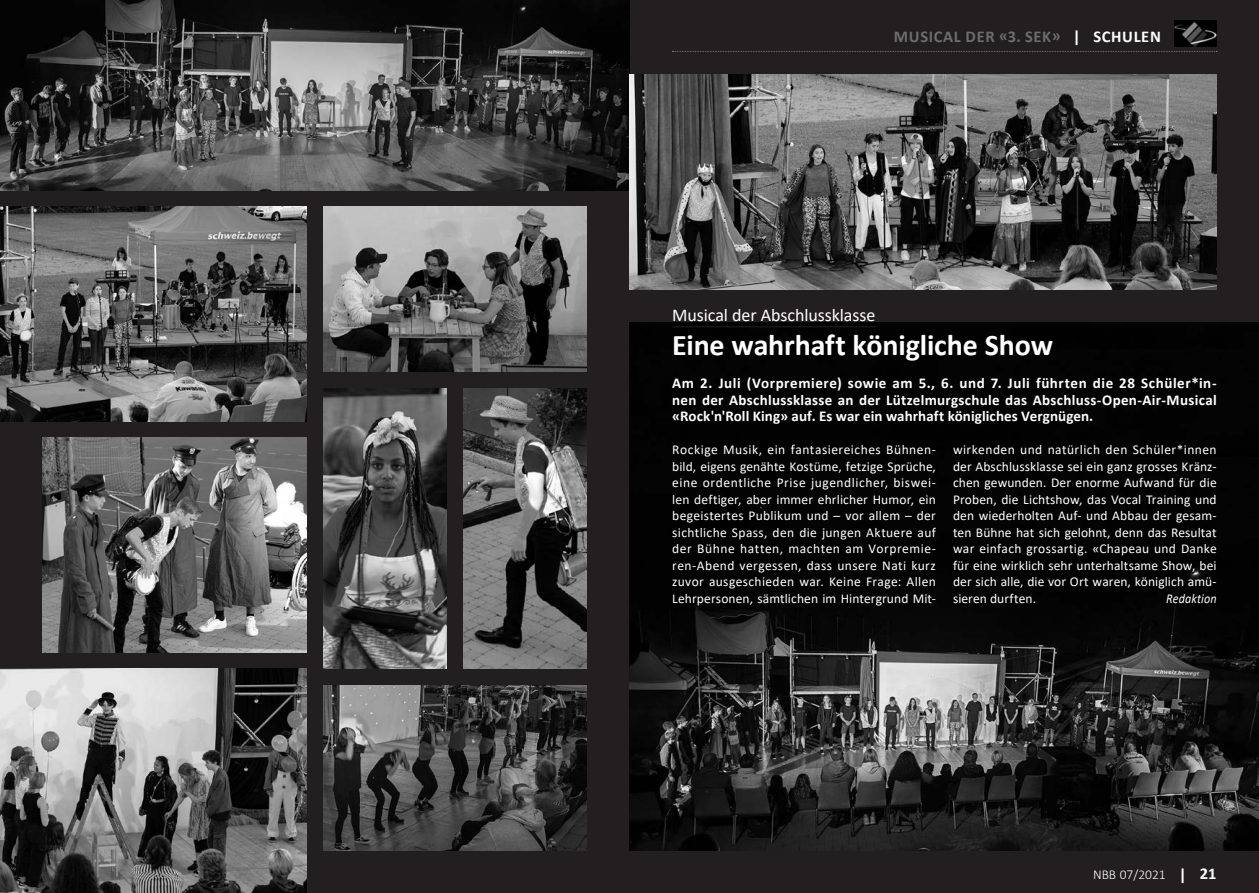
<style>
.page{position:relative;width:1259px;height:893px;background:#231f20}
.page>*{position:absolute;margin:0;border:0;box-sizing:border-box;transform-origin:0 0}
.t1{font:700 30px "Calibri";letter-spacing:-.005em;color:#fff}
.t2{font:18px "Calibri";letter-spacing:-.005em;color:#fff}
.t3{font:700 16.5px "Calibri";letter-spacing:.04em;color:#6c6d70}
.t4{font:700 15px/16.5px "Calibri";letter-spacing:.005em;color:#fff;text-align:justify}
.t5{font:13.5px/16.5px "Calibri";letter-spacing:.005em;color:#fff;text-align:justify}
.t6{font:300 13.5px "Calibri";color:#fff}
.t7{font:italic 13.5px "Calibri";letter-spacing:.005em;color:#fff;scale:.9 1}
.s1{color:#fff}
.s2{font-weight:700;font-size:16.5px}
</style>
<div class="page">
<svg style="left:672px;top:51px;width:545px;height:1px"></svg>
<img style="left:1174px;top:21px;width:42px;height:26px">
<img style="left:0;top:0;width:629px;height:190px">
<img style="left:0;top:207px;width:306px;height:214px">
<img style="left:323px;top:207px;width:264px;height:165px">
<img style="left:0;top:669px;width:306px;height:224px">
<img style="left:323px;top:685px;width:264px;height:165px">
<img style="left:323px;top:388px;width:123px;height:281px">
<img style="left:463px;top:388px;width:124px;height:281px">
<img style="left:43px;top:438px;width:263px;height:214px">
<img style="left:629px;top:75px;width:587px;height:214px">
<img style="left:629px;top:322px;width:630px;height:528px">
<hr style="left:672px;top:327px;width:203px;height:1px;background:#231f20">
<p class="t3" style="left:894px;top:25px;width:268px">MUSICAL DER «3. SEK» <span class="s1">| SCHULEN</span></p>
<h2 class="t2" style="left:672px;top:302px;width:205px">Musical der Abschlussklasse</h2>
<h1 class="t1" style="left:672px;top:324px;width:382px">Eine wahrhaft königliche Show</h1>
<p class="t4" style="left:672px;top:375px;width:546px">Am 2. Juli (Vorpremiere) sowie am 5., 6. und 7. Juli führten die 28 Schüler*in&shy;nen der Abschlussklasse an der Lützelmurgschule das Abschluss-Open-Air-Musical «Rock'n'Roll King» auf. Es war ein wahrhaft königliches Vergnügen.</p>
<p class="t5" style="left:672px;top:441px;width:265px">Rockige Musik, ein fantasiereiches Bühnen&shy;bild, eigens genähte Kostüme, fetzige Sprüche, eine ordentliche Prise jugendlicher, biswei&shy;len deftiger, aber immer ehrlicher Humor, ein begeistertes Publikum und – vor allem – der sichtliche Spass, den die jungen Aktuere auf der Bühne hatten, machten am Vorpremie&shy;ren-Abend vergessen, dass unsere Nati kurz zuvor ausgeschieden war. Keine Frage: Allen Lehrpersonen, sämtlichen im Hintergrund Mit-</p>
<p class="t5" style="left:953px;top:441px;width:265px">wirkenden und natürlich den Schüler*innen der Abschlussklasse sei ein ganz grosses Kränz&shy;chen gewunden. Der enorme Aufwand für die Proben, die Lichtshow, das Vocal Training und den wiederholten Auf- und Abbau der gesam&shy;ten Bühne hat sich gelohnt, denn das Resultat war einfach grossartig. «Chapeau und Danke für eine wirklich sehr unterhaltsame Show, bei der sich alle, die vor Ort waren, königlich amü&shy;sieren durften.</p>
<p class="t7" style="left:1166px;top:589px;width:58px">Redaktion</p>
<p class="t6" style="left:1093px;top:866px;width:125px">NBB 07/2021 <span class="s2">| 21</span></p>
</div>
